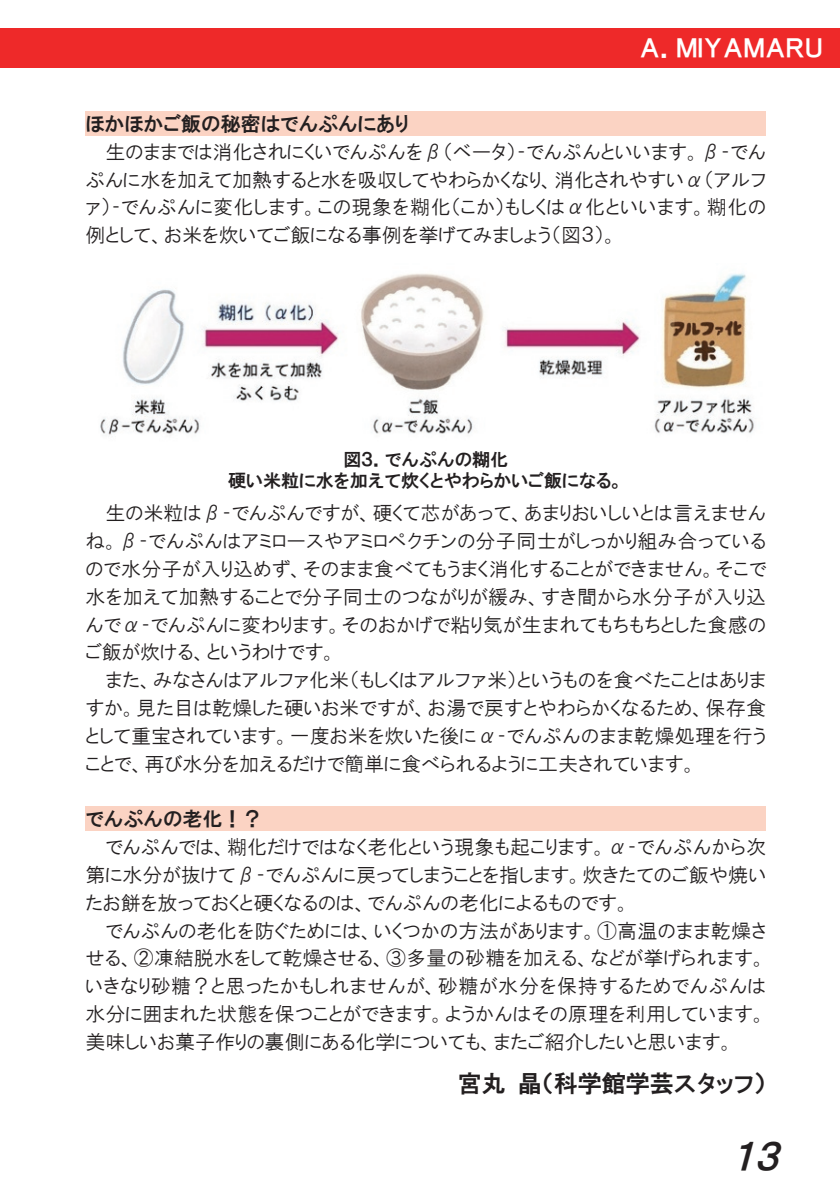
<style>
.page{position:relative;width:840px;height:1191px;background:#fff}
.page>*{position:absolute;margin:0;border:0;box-sizing:border-box;transform-origin:0 0}
.t1{font:italic 36px "Edi F uy 7 Yq Gc 1 Sec A41 001 CID";color:#231f20}
.t2{font:24px "Edi F uy 7 Yq Gc 1 Sec A41 001 CID";color:#231f20}
.t3{font:24px "Edi F uy 7 Yq Gc 1 Sec A41 001 CID";color:#fff}
.t4{font:20px/27.8px "Edi F uy 7 Yq Gc 1 Sec A41 002 CID";color:#231f20;text-align:justify}
.t5{font:20px "Edi F uy 7 Yq Gc 1 Sec A41 001 CID";color:#231f20}
.t6{font:18px/20.8px "Edi F uy 7 Yq Gc 1 Sec A41 001 CID";color:#231f20;text-align:center}
</style>
<div class="page">
<img style="left:100px;top:273px;width:654px;height:163px">
<div style="left:85px;top:111px;width:680px;height:24px;background:#fbd3c3"></div>
<div style="left:85px;top:806px;width:680px;height:24px;background:#fbd3c3"></div>
<div style="left:0;top:28px;width:839px;height:40px;background:#ee2929"></div>
<p class="t3" style="left:639px;top:37px;width:185px">Ａ．ＭＩＹＡＭＡＲＵ</p>
<p class="t5" style="left:85px;top:114px;width:325px">ほかほかご飯の秘密はでんぷんにあり</p>
<p class="t4" style="left:85px;top:138px;width:682px;text-indent:20px">生のままでは消化されにくいでんぷんをβ（ベータ）‐でんぷんといいます。β‐でんぷんに水を加えて加熱すると水を吸収してやわらかくなり、消化されやすいα（アルファ）‐でんぷんに変化します。この現象を糊化（こか）もしくはα化といいます。糊化の例として、お米を炊いてご飯になる事例を挙げてみましょう（図３）。</p>
<p class="t6" style="left:228px;top:449px;width:396px">図３．でんぷんの糊化<br>硬い米粒に水を加えて炊くとやわらかいご飯になる。</p>
<p class="t4" style="left:85px;top:499px;width:682px;text-indent:20px">生の米粒はβ‐でんぷんですが、硬くて芯があって、あまりおいしいとは言えませんね。β‐でんぷんはアミロースやアミロペクチンの分子同士がしっかり組み合っているので水分子が入り込めず、そのまま食べてもうまく消化することができません。そこで水を加えて加熱することで分子同士のつながりが緩み、すき間から水分子が入り込んでα‐でんぷんに変わります。そのおかげで粘り気が生まれてもちもちとした食感のご飯が炊ける、というわけです。</p>
<p class="t4" style="left:85px;top:666px;width:682px;text-indent:20px">また、みなさんはアルファ化米（もしくはアルファ米）というものを食べたことはありますか。見た目は乾燥した硬いお米ですが、お湯で戻すとやわらかくなるため、保存食として重宝されています。一度お米を炊いた後にα‐でんぷんのまま乾燥処理を行うことで、再び水分を加えるだけで簡単に食べられるように工夫されています。</p>
<p class="t5" style="left:85px;top:809px;width:178px">でんぷんの老化！？</p>
<p class="t4" style="left:85px;top:833px;width:681px;text-indent:20px">でんぷんでは、糊化だけではなく老化という現象も起こります。α‐でんぷんから次第に水分が抜けてβ‐でんぷんに戻ってしまうことを指します。炊きたてのご飯や焼いたお餅を放っておくと硬くなるのは、でんぷんの老化によるものです。</p>
<p class="t4" style="left:85px;top:916px;width:682px;text-indent:20px">でんぷんの老化を防ぐためには、いくつかの方法があります。①高温のまま乾燥させる、②凍結脱水をして乾燥させる、③多量の砂糖を加える、などが挙げられます。いきなり砂糖？と思ったかもしれませんが、砂糖が水分を保持するためでんぷんは水分に囲まれた状態を保つことができます。ようかんはその原理を利用しています。美味しいお菓子作りの裏側にある化学についても、またご紹介したいと思います。</p>
<p class="t2" style="left:457px;top:1071px;width:310px">宮丸晶（科学館学芸スタッフ）</p>
<h1 class="t1" style="left:731px;top:1138px;width:57px">１３</h1>
</div>
